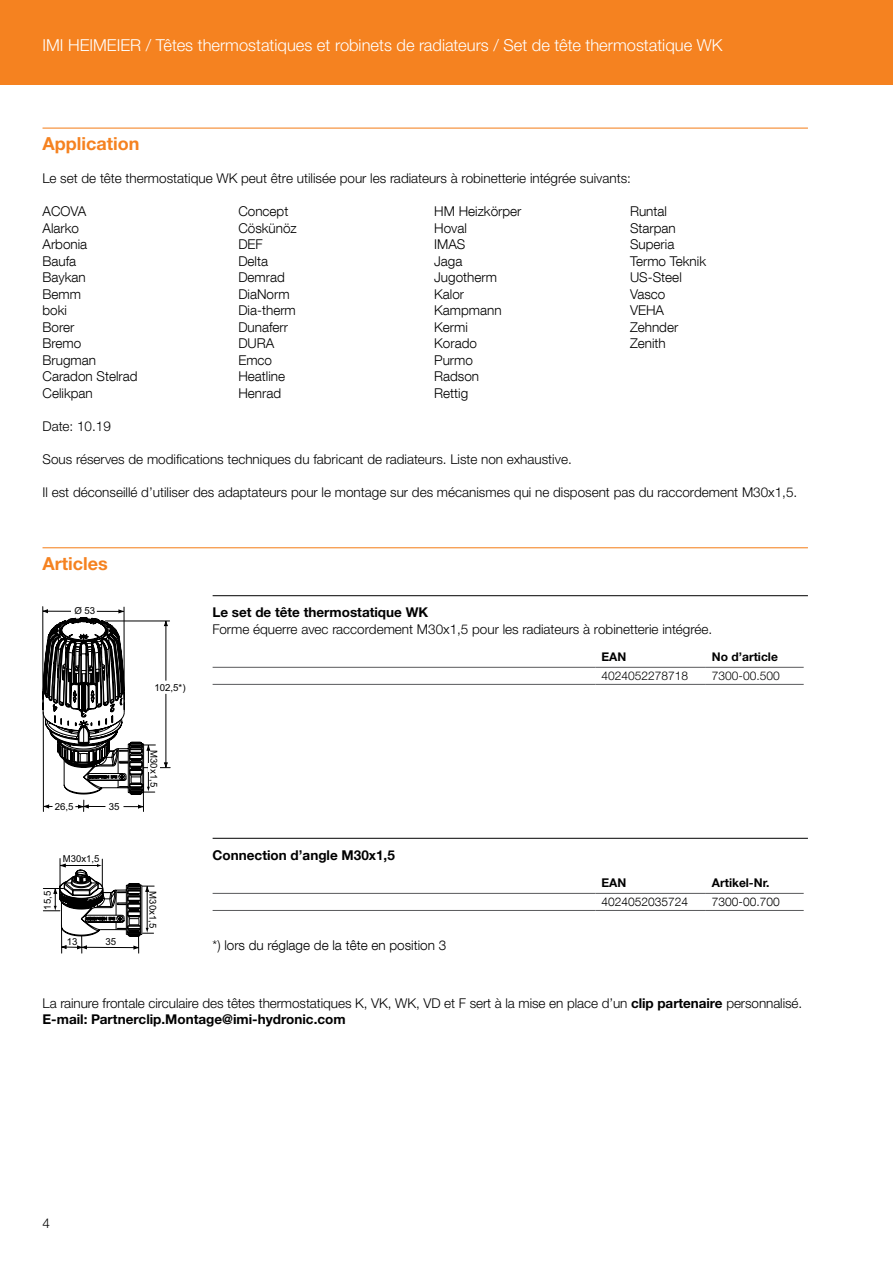
<style>
.page{position:relative;width:893px;height:1263px;background:#fff}
.page>*{position:absolute;margin:0;border:0;box-sizing:border-box;transform-origin:0 0}
.t1{font:700 18px "Helvetica Neue LTW1 G";color:#f58220}
.t2{font:300 16.5px "Helvetica Neue LTW1 G";color:#fff}
.t3{font:300 13.5px/16.5px "Helvetica Neue LTW1 G";color:#000}
.t4{font:300 13.5px/16.5px "Helvetica Neue LT Com";color:#000}
.t5{font:700 13.5px "Helvetica Neue LTW1 G";color:#000}
.t6{font:700 13.5px "Helvetica Neue LT Com";color:#000}
.t7{font:300 12px "Helvetica Neue LTW1 G";color:#000}
.t8{font:300 12px "Helvetica Neue LT Com";color:#000}
.t9{font:700 12px "Helvetica Neue LTW1 G";color:#000}
.t10{font:700 12px "Helvetica Neue LT Com";color:#000}
.t11{font:9.75px "Arial";color:#000}
.t12{font:9.6px "Arial";color:#000}
.s1{font-weight:700}
</style>
<div class="page">
<div style="left:0;top:0;width:893px;height:85px;background:#f58220"></div>
<hr style="left:43px;top:128px;width:765px;height:1px;background:#f58220">
<hr style="left:43px;top:547px;width:765px;height:1px;background:#f58220">
<hr style="left:213px;top:595px;width:595px;height:1px;background:#000">
<hr style="left:213px;top:838px;width:595px;height:1px;background:#000">
<hr style="left:213px;top:667px;width:382px;height:1px;background:#58595b">
<hr style="left:213px;top:684px;width:382px;height:1px;background:#58595b">
<hr style="left:595px;top:667px;width:111px;height:1px;background:#58595b">
<hr style="left:595px;top:684px;width:111px;height:1px;background:#58595b">
<hr style="left:706px;top:667px;width:98px;height:1px;background:#58595b">
<hr style="left:706px;top:684px;width:98px;height:1px;background:#58595b">
<hr style="left:213px;top:893px;width:382px;height:1px;background:#58595b">
<hr style="left:213px;top:910px;width:382px;height:1px;background:#58595b">
<hr style="left:595px;top:893px;width:111px;height:1px;background:#58595b">
<hr style="left:595px;top:910px;width:111px;height:1px;background:#58595b">
<hr style="left:706px;top:893px;width:98px;height:1px;background:#58595b">
<hr style="left:706px;top:910px;width:98px;height:1px;background:#58595b">
<hr style="left:43px;top:607px;width:1px;height:96px;background:#000">
<hr style="left:124px;top:607px;width:1px;height:96px;background:#000">
<svg style="left:43px;top:609px;width:127px;height:202px"></svg>
<div style="left:53px;top:803px;width:22px;height:6px;background:#fff"></div>
<svg style="left:43px;top:858px;width:111px;height:95px"></svg>
<p class="t2" style="left:43px;top:35px;width:681px">IMI HEIMEIER / Têtes thermostatiques et robinets de radiateurs / Set de tête thermostatique WK</p>
<h1 class="t1" style="left:43px;top:132px;width:98px">Application</h1>
<p class="t3" style="left:43px;top:170px;width:590px">Le set de tête thermostatique WK peut être utilisée pour les radiateurs à robinetterie intégrée suivants:</p>
<p class="t4" style="left:43px;top:203px;width:97px">ACOVA<br>Alarko<br>Arbonia<br>Baufa<br>Baykan<br>Bemm<br>boki<br>Borer<br>Bremo<br>Brugman<br>Caradon Stelrad<br>Celikpan</p>
<p class="t4" style="left:238px;top:203px;width:60px">Concept<br>Cöskünöz<br>DEF<br>Delta<br>Demrad<br>DiaNorm<br>Dia-therm<br>Dunaferr<br>DURA<br>Emco<br>Heatline<br>Henrad</p>
<p class="t4" style="left:434px;top:203px;width:89px">HM Heizkörper<br>Hoval<br>IMAS<br>Jaga<br>Jugotherm<br>Kalor<br>Kampmann<br>Kermi<br>Korado<br>Purmo<br>Radson<br>Rettig</p>
<p class="t4" style="left:630px;top:203px;width:78px">Runtal<br>Starpan<br>Superia<br>Termo Teknik<br>US-Steel<br>Vasco<br>VEHA<br>Zehnder<br>Zenith</p>
<p class="t3" style="left:43px;top:418px;width:70px">Date: 10.19</p>
<p class="t3" style="left:43px;top:451px;width:531px">Sous réserves de modifications techniques du fabricant de radiateurs. Liste non exhaustive.</p>
<p class="t3" style="left:43px;top:484px;width:756px">Il est déconseillé d’utiliser des adaptateurs pour le montage sur des mécanismes qui ne disposent pas du raccordement M30x1,5.</p>
<h1 class="t1" style="left:43px;top:552px;width:67px">Articles</h1>
<p class="t11" style="left:74px;top:604px;width:22px">Ø 53</p>
<p class="t11" style="left:55px;top:799px;width:20px">26,5</p>
<p class="t11" style="left:109px;top:799px;width:12px">35</p>
<p class="t12" style="left:41px;top:910px;width:20px;rotate:-90deg">15,5</p>
<p class="t12" style="left:63px;top:852px;width:38px">M30x1,5</p>
<p class="t11" style="left:67px;top:935px;width:12px">13</p>
<p class="t11" style="left:106px;top:935px;width:12px">35</p>
<p class="t11" style="left:154px;top:680px;width:33px">102,5*)</p>
<p class="t12" style="left:161px;top:750px;width:38px;rotate:90deg">M30x1,5</p>
<p class="t12" style="left:159px;top:891px;width:38px;rotate:90deg">M30x1,5</p>
<p class="t5" style="left:213px;top:604px;width:217px">Le set de tête thermostatique WK</p>
<p class="t3" style="left:213px;top:621px;width:501px">Forme équerre avec raccordement M30x1,5 pour les radiateurs à robinetterie intégrée.</p>
<p class="t9" style="left:601px;top:649px;width:26px">EAN</p>
<p class="t9" style="left:712px;top:649px;width:68px">No d’article</p>
<p class="t7" style="left:601px;top:668px;width:88px">4024052278718</p>
<p class="t7" style="left:712px;top:668px;width:69px">7300-00.500</p>
<p class="t6" style="left:213px;top:846px;width:184px">Connection d’angle M30x1,5</p>
<p class="t4" style="left:213px;top:936px;width:235px">*) lors du réglage de la tête en position 3</p>
<p class="t10" style="left:601px;top:875px;width:26px">EAN</p>
<p class="t10" style="left:712px;top:875px;width:59px">Artikel-Nr.</p>
<p class="t8" style="left:601px;top:894px;width:88px">4024052035724</p>
<p class="t8" style="left:712px;top:894px;width:69px">7300-00.700</p>
<p class="t3" style="left:43px;top:995px;width:761px">La rainure frontale circulaire des têtes thermostatiques K, VK, WK, VD et F sert à la mise en place d’un <span class="s1">clip partenaire</span> personnalisé.<br><span class="s1">E-mail: Partnerclip.Montage@imi-hydronic.com</span></p>
<p class="t3" style="left:43px;top:1215px;width:9px">4</p>
</div>
